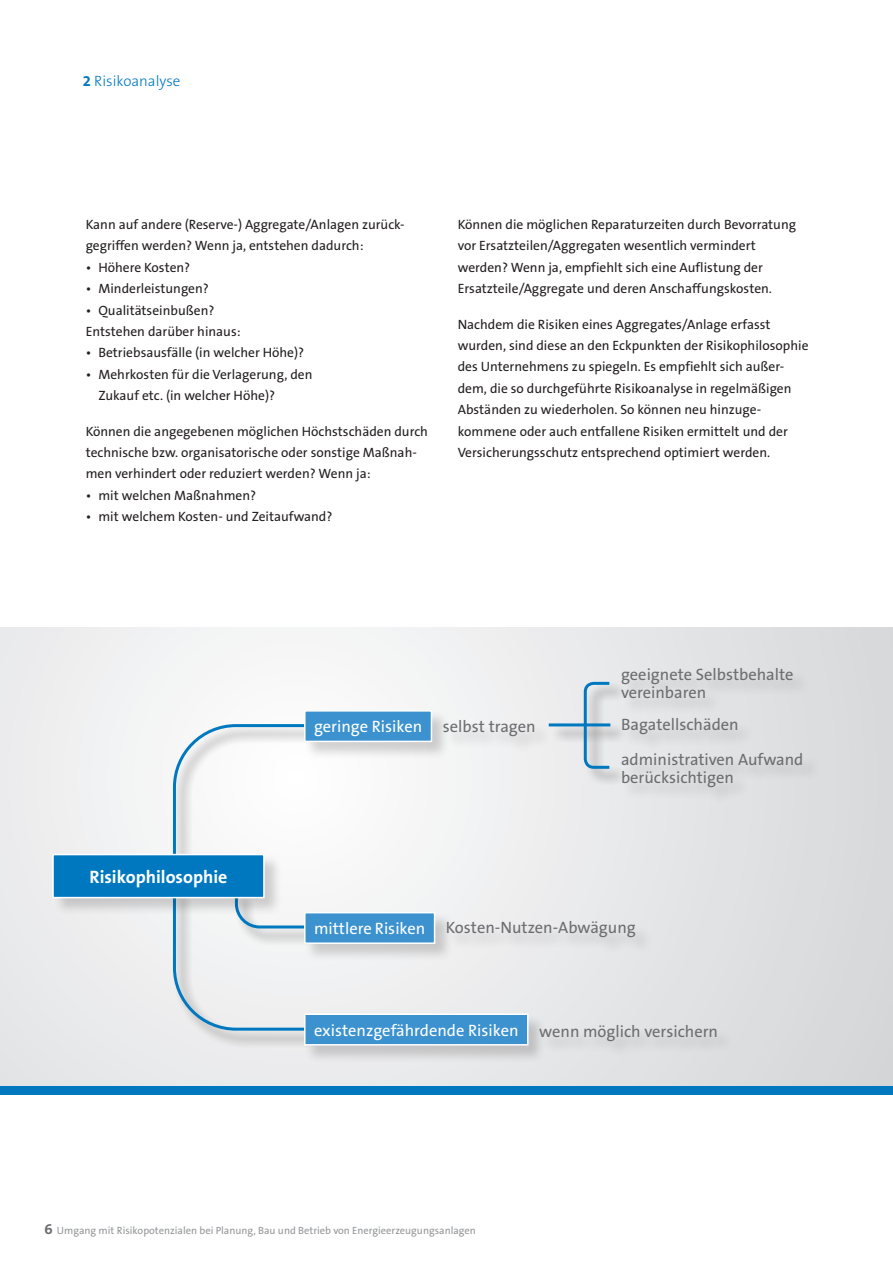
<style>
.page{position:relative;width:893px;height:1263px;background:#fff}
.page>*{position:absolute;margin:0;border:0;box-sizing:border-box;transform-origin:0 0}
.t1{font:700 18px "The Sans B7";color:#fff}
.t2{font:16.5px/18px "The Sans B5 Plain";color:#6c6d70}
.t3{font:16.5px "The Sans B5 Plain";color:#fff}
.t4{font:300 15px "The Sans B3";color:#0078c0}
.t5{font:13.5px/21.3px "The Sans B5 Plain";color:#231f20}
.t6{font:10.5px "The Sans B5 Plain";color:#939598}
.s1{font-family:"The Sans B7";font-weight:700}
.s2{font-family:"The Sans B7";font-weight:700;font-size:15px;color:#6c6d70}
</style>
<div class="page">
<div style="left:0;top:627px;width:893px;height:467px;background:linear-gradient(to right,#f4f5f5,#dedfe1)"></div>
<div style="left:0;top:1086px;width:893px;height:9px;background:#0078c0"></div>
<div style="left:173px;top:682px;width:455px;height:366px;background:#231f20;opacity:.5"></div>
<hr style="left:549px;top:723px;width:61px;height:3px;background:#0078c0">
<svg style="left:582px;top:680px;width:30px;height:90px;background:#b7cbd8"></svg>
<div style="left:304px;top:1013px;width:243px;height:50px;background:#231f20;opacity:.2"></div>
<svg style="left:52px;top:709px;width:477px;height:337px"></svg>
<div style="left:444px;top:720px;width:109px;height:34px;background:#edeeef"></div>
<div style="left:448px;top:921px;width:205px;height:33px;background:#e6e6e8"></div>
<div style="left:622px;top:667px;width:189px;height:48px;background:#dedee0"></div>
<div style="left:622px;top:752px;width:198px;height:52px;background:#dedfe0"></div>
<div style="left:623px;top:718px;width:133px;height:34px;background:#e0e1e3"></div>
<div style="left:540px;top:1025px;width:195px;height:33px;background:#dedee0"></div>
<p class="t4" style="left:83px;top:74px;width:99px"><span class="s1">2</span> Risikoanalyse</p>
<p class="t5" style="left:86px;top:214px;width:320px">Kann auf andere (Reserve-) Aggregate/Anlagen zurück&shy;gegriffen werden? Wenn ja, entstehen dadurch:</p>
<p class="t5" style="left:86px;top:257px;width:106px">• Höhere Kosten?</p>
<p class="t5" style="left:86px;top:278px;width:125px">• Minderleistungen?</p>
<p class="t5" style="left:86px;top:300px;width:156px">• Qualitätseinbußen?<br>Entstehen darüber hinaus:</p>
<p class="t5" style="left:86px;top:342px;width:220px">• Betriebsausfälle (in welcher Höhe)?</p>
<p class="t5" style="left:98px;top:364px;width:216px;text-indent:-13px">• Mehrkosten für die Verlagerung, den<br>Zukauf etc. (in welcher Höhe)?</p>
<p class="t5" style="left:86px;top:421px;width:344px">Können die angegebenen möglichen Höchstschäden durch technische bzw. organisatorische oder sonstige Maßnah&shy;men verhindert oder reduziert werden? Wenn ja:</p>
<p class="t5" style="left:86px;top:485px;width:172px">• mit welchen Maßnahmen?</p>
<p class="t5" style="left:86px;top:506px;width:248px">• mit welchem Kosten- und Zeitaufwand?</p>
<p class="t5" style="left:458px;top:214px;width:340px">Können die möglichen Reparaturzeiten durch Bevorratung vor Ersatzteilen/Aggregaten wesentlich vermindert werden? Wenn ja, empfiehlt sich eine Auflistung der Ersatzteile/Aggregate und deren Anschaffungskosten.</p>
<p class="t5" style="left:458px;top:314px;width:352px">Nachdem die Risiken eines Aggregates/Anlage erfasst wurden, sind diese an den Eckpunkten der Risikophilosophie des Unternehmens zu spiegeln. Es empfiehlt sich außer&shy;dem, die so durchgeführte Risikoanalyse in regelmäßigen Abständen zu wiederholen. So können neu hinzuge&shy;kommene oder auch entfallene Risiken ermittelt und der Versicherungsschutz entsprechend optimiert werden.</p>
<h1 class="t1" style="left:89px;top:867px;width:140px">Risikophilosophie</h1>
<p class="t3" style="left:314px;top:718px;width:110px">geringe Risiken</p>
<p class="t2" style="left:443px;top:718px;width:94px">selbst tragen</p>
<p class="t2" style="left:621px;top:666px;width:174px">geeignete Selbstbehalte vereinbaren</p>
<p class="t2" style="left:621px;top:716px;width:119px">Bagatellschäden</p>
<p class="t2" style="left:621px;top:750px;width:184px">administrativen Aufwand berücksichtigen</p>
<p class="t3" style="left:314px;top:919px;width:113px">mittlere Risiken</p>
<p class="t2" style="left:446px;top:918px;width:191px">Kosten-Nutzen-Abwägung</p>
<p class="t3" style="left:314px;top:1021px;width:206px">existenzgefährdende Risiken</p>
<p class="t2" style="left:539px;top:1022px;width:180px">wenn möglich versichern</p>
<p class="t6" style="left:44px;top:1224px;width:433px"><span class="s2">6</span> Umgang mit Risikopotenzialen bei Planung, Bau und Betrieb von Energieerzeugungsanlagen</p>
</div>
